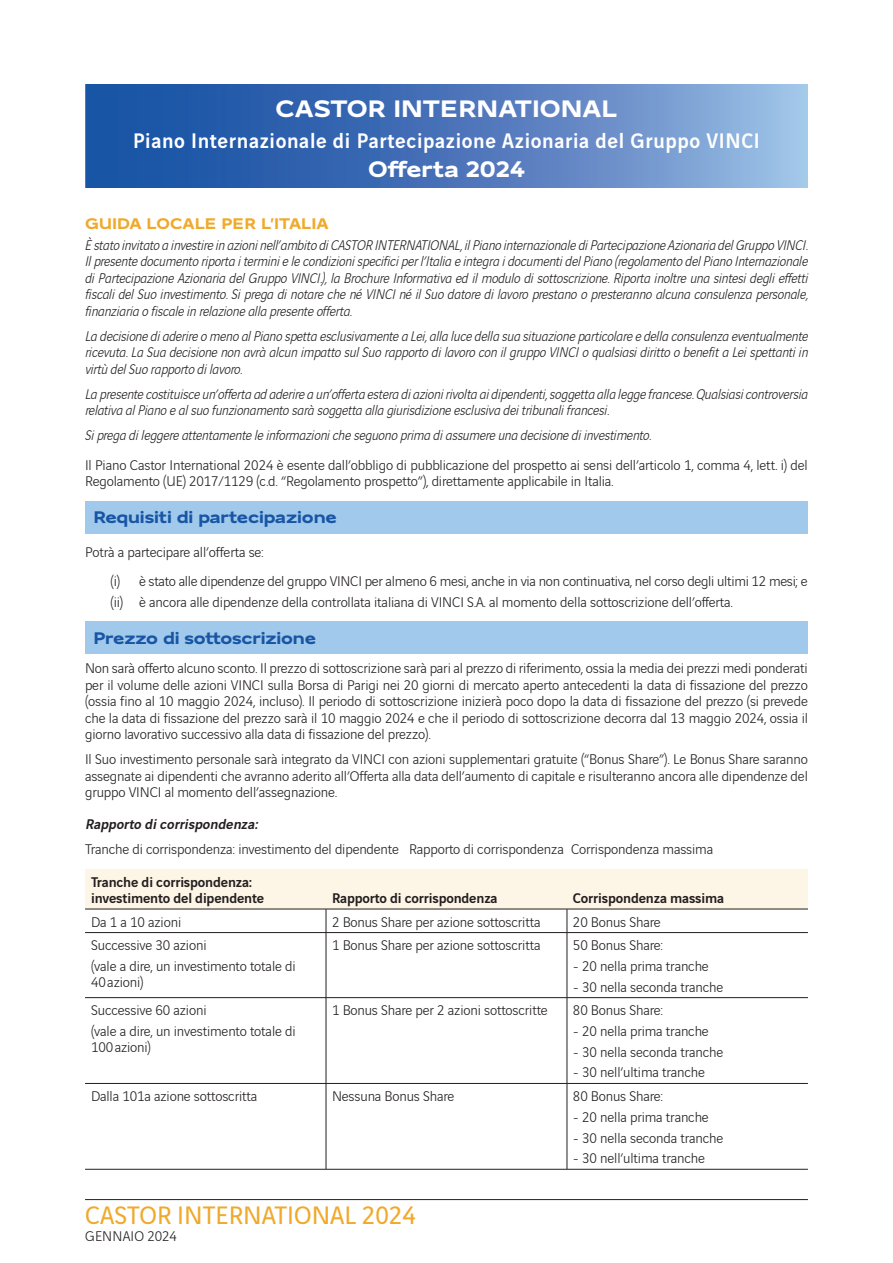
<style>
.page{position:relative;width:893px;height:1263px;background:#fff}
.page>*{position:absolute;margin:0;border:0;box-sizing:border-box;transform-origin:0 0}
.t1{font:27px "Vinci Sans";color:#efa92b}
.A_Titre__17pt_Expanded_Bold_blanc{font:700 25.5px "Vinci Sans Expanded";color:#fff}
._1_b_suite_titre_16_12_pt_-Expanded_bold_{font:700 24px "Vinci Sans Expanded";color:#fff}
._1_a_ss-Titre_16_12_pt_Sans_medium_blanc{font:500 22.5px "Vinci Sans";letter-spacing:.03em;color:#fff;scale:.96 1}
._1__Bandeau_12_11_pt-Expanded_Bold_bleu{font:700 18px "Vinci Sans Expanded";letter-spacing:-.01em;color:#1855a5}
._2__EXERGUE_13_11_pt-_expanded_bold_jaune{font:700 16.5px "Vinci Sans Expanded";color:#efa92b}
._2_a_EXERGUE_Body_10_11_pt_-Sans_Italiqu_{font:italic 300 15px/16.5px "Vinci Sans";letter-spacing:-.01em;color:#231f20;text-align:justify}
._3b_-_10_11_pt_sans_light_noir{font:300 15px/16.5px "Vinci Sans";letter-spacing:-.01em;color:#231f20;text-align:justify}
._3a-_10_11_pt__Sans_light_noir{font:300 15px/16.5px "Vinci Sans";letter-spacing:-.01em;color:#231f20}
._3c_-_10_11_pt_Sans_Light_noir{font:300 15px "Vinci Sans";letter-spacing:-.02em;color:#231f20}
._3b_-_10_11_pt_sans_light_noir-2{font:500 15px/16.5px "Vinci Sans";letter-spacing:-.01em;color:#231f20}
.ss_inter_10_10_pt_Sans_Medium__italisé_1{font:italic 500 15px "Vinci Sans";color:#231f20}
._3b_-_10_11_pt_sans_light_noir-3{font:300 15px "Vinci Sans";letter-spacing:.01em;color:#231f20}
</style>
<div class="page">
<hr style="left:85px;top:1199px;width:723px;height:1px;background:#231f20">
<svg style="left:85px;top:84px;width:722px;height:104px;background:#4f7bbd"></svg>
<div style="left:85px;top:501px;width:723px;height:33px;background:#a0c9eb"></div>
<div style="left:85px;top:621px;width:723px;height:33px;background:#a0c9eb"></div>
<hr style="left:85px;top:932px;width:241px;height:1px;background:#231f20">
<hr style="left:326px;top:932px;width:241px;height:1px;background:#231f20">
<hr style="left:567px;top:932px;width:241px;height:1px;background:#231f20">
<hr style="left:85px;top:997px;width:241px;height:1px;background:#231f20">
<hr style="left:326px;top:997px;width:241px;height:1px;background:#231f20">
<hr style="left:567px;top:997px;width:241px;height:1px;background:#231f20">
<hr style="left:85px;top:1083px;width:241px;height:1px;background:#231f20">
<hr style="left:326px;top:1083px;width:241px;height:1px;background:#231f20">
<hr style="left:567px;top:1083px;width:241px;height:1px;background:#231f20">
<hr style="left:85px;top:1169px;width:241px;height:1px;background:#231f20">
<hr style="left:326px;top:1169px;width:241px;height:1px;background:#231f20">
<hr style="left:567px;top:1169px;width:241px;height:1px;background:#231f20">
<svg style="left:85px;top:869px;width:723px;height:63px"></svg>
<hr style="left:326px;top:933px;width:1px;height:64px;background:#231f20">
<hr style="left:567px;top:933px;width:1px;height:64px;background:#231f20">
<hr style="left:326px;top:998px;width:1px;height:85px;background:#231f20">
<hr style="left:567px;top:998px;width:1px;height:85px;background:#231f20">
<hr style="left:326px;top:1084px;width:1px;height:85px;background:#231f20">
<hr style="left:567px;top:1084px;width:1px;height:85px;background:#231f20">
<p class="A_Titre__17pt_Expanded_Bold_blanc" style="left:275px;top:90px;width:344px">CASTOR INTERNATIONAL</p>
<p class="_1_a_ss-Titre_16_12_pt_Sans_medium_blanc" style="left:133px;top:123px;width:654px">Piano Internazionale di Partecipazione Azionaria del Gruppo VINCI</p>
<p class="_1_b_suite_titre_16_12_pt_-Expanded_bold_" style="left:368px;top:151px;width:158px">Offerta 2024</p>
<p class="_2__EXERGUE_13_11_pt-_expanded_bold_jaune" style="left:85px;top:211px;width:245px">GUIDA LOCALE PER L’ITALIA</p>
<p class="_2_a_EXERGUE_Body_10_11_pt_-Sans_Italiqu_" style="left:85px;top:235px;width:724px">È stato invitato a investire in azioni nell’ambito di CASTOR INTERNATIONAL, il Piano internazionale di Partecipazione Azionaria del Gruppo VINCI.<br>Il presente documento riporta i termini e le condizioni specifici per l’Italia e integra i documenti del Piano (regolamento del Piano Internazionale di Partecipazione Azionaria del Gruppo VINCI.), la Brochure Informativa ed il modulo di sottoscrizione. Riporta inoltre una sintesi degli effetti fiscali del Suo investimento. Si prega di notare che né VINCI né il Suo datore di lavoro prestano o presteranno alcuna consulenza personale, finanziaria o fiscale in relazione alla presente offerta.</p>
<p class="_2_a_EXERGUE_Body_10_11_pt_-Sans_Italiqu_" style="left:85px;top:326px;width:724px">La decisione di aderire o meno al Piano spetta esclusivamente a Lei, alla luce della sua situazione particolare e della consulenza eventualmente ricevuta. La Sua decisione non avrà alcun impatto sul Suo rapporto di lavoro con il gruppo VINCI o qualsiasi diritto o benefit a Lei spettanti in virtù del Suo rapporto di lavoro.</p>
<p class="_2_a_EXERGUE_Body_10_11_pt_-Sans_Italiqu_" style="left:85px;top:384px;width:724px">La presente costituisce un’offerta ad aderire a un’offerta estera di azioni rivolta ai dipendenti, soggetta alla legge francese. Qualsiasi controversia relativa al Piano e al suo funzionamento sarà soggetta alla giurisdizione esclusiva dei tribunali francesi.</p>
<p class="_2_a_EXERGUE_Body_10_11_pt_-Sans_Italiqu_" style="left:85px;top:426px;width:568px">Si prega di leggere attentamente le informazioni che seguono prima di assumere una decisione di investimento.</p>
<p class="_3b_-_10_11_pt_sans_light_noir" style="left:85px;top:455px;width:724px">Il Piano Castor International 2024 è esente dall’obbligo di pubblicazione del prospetto ai sensi dell’articolo 1, comma 4, lett. i) del<br>Regolamento (UE) 2017/1129 (c.d. “Regolamento prospetto”), direttamente applicabile in Italia.</p>
<p class="_1__Bandeau_12_11_pt-Expanded_Bold_bleu" style="left:94px;top:503px;width:245px">Requisiti di partecipazione</p>
<p class="_3b_-_10_11_pt_sans_light_noir" style="left:85px;top:542px;width:180px">Potrà a partecipare all’offerta se:</p>
<p class="_3c_-_10_11_pt_Sans_Light_noir" style="left:111px;top:570px;width:699px">(i) è stato alle dipendenze del gruppo VINCI per almeno 6 mesi, anche in via non continuativa, nel corso degli ultimi 12 mesi; e</p>
<p class="_3c_-_10_11_pt_Sans_Light_noir" style="left:111px;top:591px;width:624px">(ii) è ancora alle dipendenze della controllata italiana di VINCI S.A. al momento della sottoscrizione dell’offerta.</p>
<p class="_1__Bandeau_12_11_pt-Expanded_Bold_bleu" style="left:94px;top:624px;width:224px">Prezzo di sottoscrizione</p>
<p class="_3b_-_10_11_pt_sans_light_noir" style="left:85px;top:659px;width:724px">Non sarà offerto alcuno sconto. Il prezzo di sottoscrizione sarà pari al prezzo di riferimento, ossia la media dei prezzi medi ponderati per il volume delle azioni VINCI sulla Borsa di Parigi nei 20 giorni di mercato aperto antecedenti la data di fissazione del prezzo (ossia fino al 10 maggio 2024, incluso). Il periodo di sottoscrizione inizierà poco dopo la data di fissazione del prezzo (si prevede che la data di fissazione del prezzo sarà il 10 maggio 2024 e che il periodo di sottoscrizione decorra dal 13 maggio 2024, ossia il giorno lavorativo successivo alla data di fissazione del prezzo).</p>
<p class="_3b_-_10_11_pt_sans_light_noir" style="left:85px;top:750px;width:724px">Il Suo investimento personale sarà integrato da VINCI con azioni supplementari gratuite (“Bonus Share”). Le Bonus Share saranno assegnate ai dipendenti che avranno aderito all’Offerta alla data dell’aumento di capitale e risulteranno ancora alle dipendenze del gruppo VINCI al momento dell’assegnazione.</p>
<p class="ss_inter_10_10_pt_Sans_Medium__italisé_1" style="left:85px;top:813px;width:178px">Rapporto dicorrispondenza:</p>
<p class="_3b_-_10_11_pt_sans_light_noir" style="left:85px;top:840px;width:630px">Tranche di corrispondenza: investimento del dipendente Rapporto di corrispondenza Corrispondenza massima</p>
<p class="_3b_-_10_11_pt_sans_light_noir-2" style="left:91px;top:872px;width:175px">Tranche di corrispondenza: investimento del dipendente</p>
<p class="_3b_-_10_11_pt_sans_light_noir-2" style="left:332px;top:888px;width:167px">Rapporto di corrispondenza</p>
<p class="_3b_-_10_11_pt_sans_light_noir-2" style="left:573px;top:888px;width:153px">Corrispondenza massima</p>
<p class="_3a-_10_11_pt__Sans_light_noir" style="left:91px;top:912px;width:92px">Da 1 a 10 azioni</p>
<p class="_3a-_10_11_pt__Sans_light_noir" style="left:332px;top:912px;width:210px">2 Bonus Share per azione sottoscritta</p>
<p class="_3a-_10_11_pt__Sans_light_noir" style="left:573px;top:912px;width:89px">20 Bonus Share</p>
<p class="_3a-_10_11_pt__Sans_light_noir" style="left:91px;top:936px;width:117px">Successive 30 azioni</p>
<p class="_3a-_10_11_pt__Sans_light_noir" style="left:91px;top:956px;width:206px">(vale a dire, un investimento totale di<br>40 azioni)</p>
<p class="_3a-_10_11_pt__Sans_light_noir" style="left:332px;top:936px;width:210px">1 Bonus Share per azione sottoscritta</p>
<p class="_3a-_10_11_pt__Sans_light_noir" style="left:573px;top:936px;width:92px">50 Bonus Share:</p>
<p class="_3a-_10_11_pt__Sans_light_noir" style="left:573px;top:956px;width:137px">- 20 nella prima tranche</p>
<p class="_3a-_10_11_pt__Sans_light_noir" style="left:573px;top:977px;width:152px">- 30 nella seconda tranche</p>
<p class="_3a-_10_11_pt__Sans_light_noir" style="left:91px;top:1001px;width:117px">Successive 60 azioni</p>
<p class="_3a-_10_11_pt__Sans_light_noir" style="left:91px;top:1021px;width:206px">(vale a dire, un investimento totale di<br>100 azioni)</p>
<p class="_3a-_10_11_pt__Sans_light_noir" style="left:332px;top:1001px;width:217px">1 Bonus Share per 2 azioni sottoscritte</p>
<p class="_3a-_10_11_pt__Sans_light_noir" style="left:573px;top:1001px;width:92px">80 Bonus Share:</p>
<p class="_3a-_10_11_pt__Sans_light_noir" style="left:573px;top:1021px;width:137px">- 20 nella prima tranche</p>
<p class="_3a-_10_11_pt__Sans_light_noir" style="left:573px;top:1042px;width:152px">- 30 nella seconda tranche</p>
<p class="_3a-_10_11_pt__Sans_light_noir" style="left:573px;top:1063px;width:134px">- 30 nell’ultima tranche</p>
<p class="_3a-_10_11_pt__Sans_light_noir" style="left:91px;top:1086px;width:168px">Dalla 101a azione sottoscritta</p>
<p class="_3a-_10_11_pt__Sans_light_noir" style="left:332px;top:1086px;width:124px">Nessuna Bonus Share</p>
<p class="_3a-_10_11_pt__Sans_light_noir" style="left:573px;top:1086px;width:92px">80 Bonus Share:</p>
<p class="_3a-_10_11_pt__Sans_light_noir" style="left:573px;top:1107px;width:137px">- 20 nella prima tranche</p>
<p class="_3a-_10_11_pt__Sans_light_noir" style="left:573px;top:1128px;width:152px">- 30 nella seconda tranche</p>
<p class="_3a-_10_11_pt__Sans_light_noir" style="left:573px;top:1149px;width:134px">- 30 nell’ultima tranche</p>
<h1 class="t1" style="left:85px;top:1195px;width:332px">CASTOR INTERNATIONAL 2024</h1>
<p class="_3b_-_10_11_pt_sans_light_noir-3" style="left:85px;top:1225px;width:93px">GENNAIO 2024</p>
</div>
